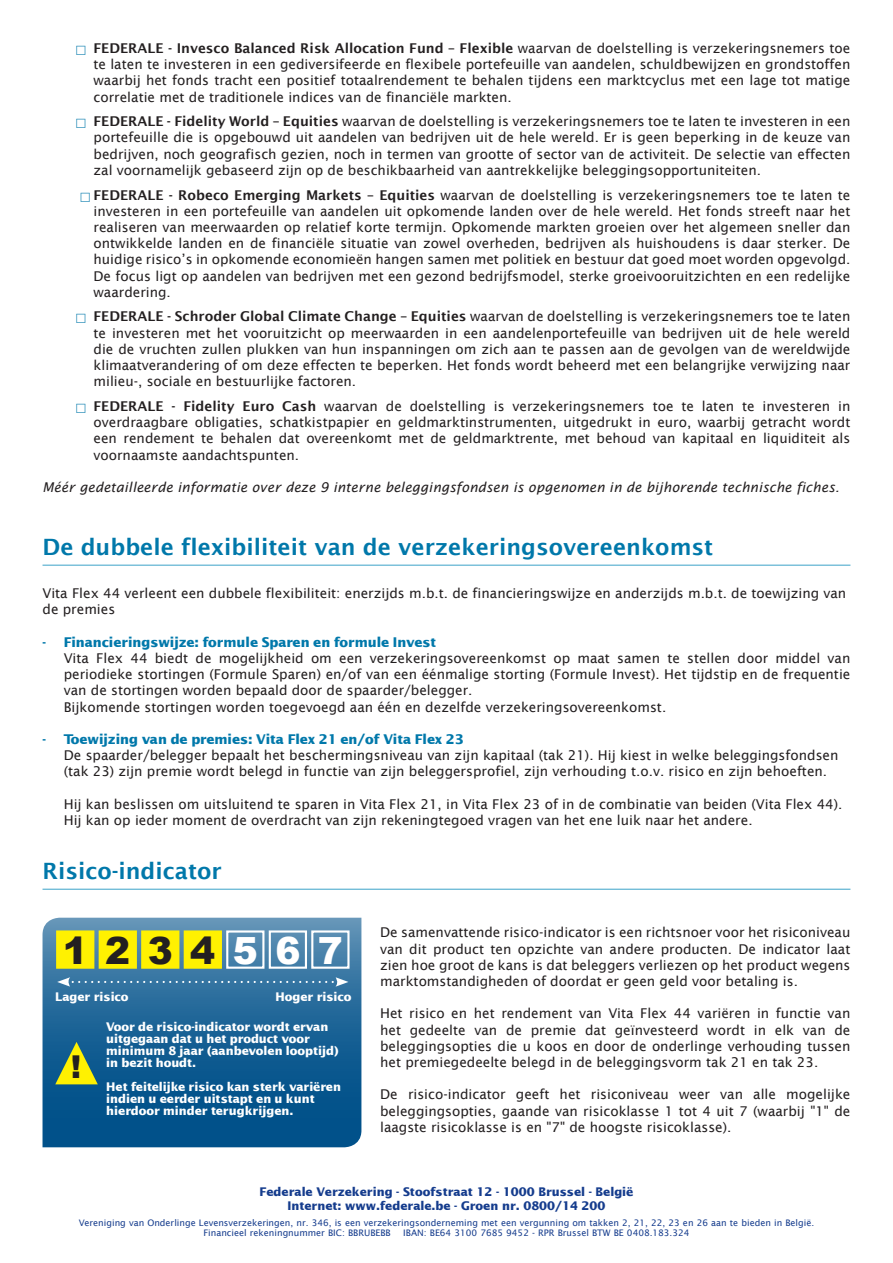
<style>
.page{position:relative;width:893px;height:1263px;background:#fff}
.page>*{position:absolute;margin:0;border:0;box-sizing:border-box;transform-origin:0 0}
.t1{font:900 37.5px "Arial";color:#231f20}
.t2{font:900 37.5px "Arial";color:#fff}
.t3{font:900 31.5px "Arial";color:#231f20}
.t4{font:600 22.5px "Lucida Sans";color:#0078aa}
.t5{font:13.5px/16.2px "Lucida Sans";color:#231f20;text-align:justify}
.t6{font:italic 13.5px "Lucida Sans";letter-spacing:.01em;color:#231f20}
.t7{font:700 13.5px "Lucida Sans";color:#0078aa}
.t8{font:700 12px/12px "Lucida Sans";color:#fff}
.address{font:700 12px "Lucida Sans";color:#153c8d}
.address_small{font:9px "Lucida Sans";color:#153c8d}
.s1{font-weight:600}
</style>
<div class="page">
<hr style="left:43px;top:565px;width:807px;height:1px;background:#3ba2c8">
<svg style="left:43px;top:918px;width:318px;height:229px;background:#1d6496"></svg>
<div style="left:56px;top:930px;width:38px;height:39px;background:#fff101;border:2px solid #fff101"></div>
<div style="left:99px;top:930px;width:38px;height:39px;background:#fff101;border:2px solid #fff101"></div>
<div style="left:141px;top:930px;width:38px;height:39px;background:#fff101;border:2px solid #fff101"></div>
<div style="left:184px;top:930px;width:38px;height:39px;background:#fff101;border:2px solid #fff101"></div>
<div style="left:226px;top:930px;width:38px;height:39px;border:2px solid #fff"></div>
<div style="left:269px;top:930px;width:38px;height:39px;border:2px solid #fff"></div>
<div style="left:311px;top:930px;width:39px;height:39px;border:2px solid #fff"></div>
<svg style="left:57px;top:977px;width:291px;height:10px;background:#4580a9"></svg>
<svg style="left:55px;top:1042px;width:43px;height:42px;background:#85a44a"></svg>
<hr style="left:43px;top:889px;width:807px;height:1px;background:#3ba2c8">
<p class="t5" style="left:94px;top:40px;width:758px"><span class="s1">FEDERALE - Invesco Balanced Risk Allocation Fund – Flexible</span> waarvan de doelstelling is verzekeringsnemers toe te laten te investeren in een gediversifeerde en flexibele portefeuille van aandelen, schuldbewijzen en grondstoffen waarbij het fonds tracht een positief totaalrendement te behalen tijdens een marktcyclus met een lage tot matige correlatie met de traditionele indices van de financiële markten.</p>
<p class="t5" style="left:94px;top:113px;width:758px"><span class="s1">FEDERALE - Fidelity World – Equities</span> waarvan de doelstelling is verzekeringsnemers toe te laten te investeren in een portefeuille die is opgebouwd uit aandelen van bedrijven uit de hele wereld. Er is geen beperking in de keuze van bedrijven, noch geografisch gezien, noch in termen van grootte of sector van de activiteit. De selectie van effecten zal voornamelijk gebaseerd zijn op de beschikbaarheid van aantrekkelijke beleggingsopportuniteiten.</p>
<p class="t5" style="left:94px;top:187px;width:758px"><span class="s1">FEDERALE - Robeco Emerging Markets – Equities</span> waarvan de doelstelling is verzekeringsnemers toe te laten te investeren in een portefeuille van aandelen uit opkomende landen over de hele wereld. Het fonds streeft naar het realiseren van meerwaarden op relatief korte termijn. Opkomende markten groeien over het algemeen sneller dan ontwikkelde landen en de financiële situatie van zowel overheden, bedrijven als huishoudens is daar sterker. De huidige risico’s in opkomende economieën hangen samen met politiek en bestuur dat goed moet worden opgevolgd.<br>De focus ligt op aandelen van bedrijven met een gezond bedrijfsmodel, sterke groeivooruitzichten en een redelijke waardering.</p>
<p class="t5" style="left:94px;top:309px;width:758px"><span class="s1">FEDERALE - Schroder Global Climate Change – Equities</span> waarvan de doelstelling is verzekeringsnemers toe te laten te investeren met het vooruitzicht op meerwaarden in een aandelenportefeuille van bedrijven uit de hele wereld die de vruchten zullen plukken van hun inspanningen om zich aan te passen aan de gevolgen van de wereldwijde klimaatverandering of om deze effecten te beperken. Het fonds wordt beheerd met een belangrijke verwijzing naar milieu-, sociale en bestuurlijke factoren.</p>
<p class="t5" style="left:94px;top:398px;width:758px"><span class="s1">FEDERALE - Fidelity Euro Cash</span> waarvan de doelstelling is verzekeringsnemers toe te laten te investeren in overdraagbare obligaties, schatkistpapier en geldmarktinstrumenten, uitgedrukt in euro, waarbij getracht wordt een rendement te behalen dat overeenkomt met de geldmarktrente, met behoud van kapitaal en liquiditeit als voornaamste aandachtspunten.</p>
<p class="t6" style="left:43px;top:479px;width:798px">Méér gedetailleerde informatie over deze 9 interne beleggingsfondsen is opgenomen in de bijhorende technische fiches.</p>
<p class="t4" style="left:43px;top:534px;width:672px">De dubbele flexibiliteit van de verzekeringsovereenkomst</p>
<p class="t5" style="left:43px;top:585px;width:805px">Vita Flex 44 verleent een dubbele flexibiliteit: enerzijds m.b.t. de financieringswijze en anderzijds m.b.t. de toewijzing van de premies</p>
<p class="t7" style="left:43px;top:634px;width:395px">- Financieringswijze: formule Sparen en formule Invest</p>
<p class="t5" style="left:64px;top:650px;width:788px">Vita Flex 44 biedt de mogelijkheid om een verzekeringsovereenkomst op maat samen te stellen door middel van periodieke stortingen (Formule Sparen) en/of van een éénmalige storting (Formule Invest). Het tijdstip en de frequentie van de stortingen worden bepaald door de spaarder/belegger.</p>
<p class="t5" style="left:64px;top:699px;width:604px">Bijkomende stortingen worden toegevoegd aan één en dezelfde verzekeringsovereenkomst.</p>
<p class="t7" style="left:43px;top:731px;width:423px">- Toewijzing van de premies: Vita Flex 21 en/of Vita Flex 23</p>
<p class="t5" style="left:64px;top:747px;width:776px">De spaarder/belegger bepaalt het beschermingsniveau van zijn kapitaal (tak 21). Hij kiest in welke beleggingsfondsen (tak 23) zijn premie wordt belegd in functie van zijn beleggersprofiel, zijn verhouding t.o.v. risico en zijn behoeften.</p>
<p class="t5" style="left:64px;top:796px;width:780px">Hij kan beslissen om uitsluitend te sparen in Vita Flex 21, in Vita Flex 23 of in de combinatie van beiden (Vita Flex 44).<br>Hij kan op ieder moment de overdracht van zijn rekeningtegoed vragen van het ene luik naar het andere.</p>
<p class="t4" style="left:43px;top:858px;width:181px">Risico-indicator</p>
<p class="t1" style="left:63px;top:923px;width:27px">1</p>
<p class="t1" style="left:105px;top:923px;width:27px">2</p>
<p class="t1" style="left:148px;top:923px;width:27px">3</p>
<p class="t1" style="left:190px;top:923px;width:27px">4</p>
<p class="t2" style="left:233px;top:923px;width:27px">5</p>
<p class="t2" style="left:275px;top:923px;width:27px">6</p>
<p class="t2" style="left:318px;top:923px;width:27px">7</p>
<p class="t8" style="left:55px;top:991px;width:75px">Lager risico</p>
<p class="t8" style="left:276px;top:991px;width:78px">Hoger risico</p>
<p class="t3" style="left:71px;top:1044px;width:12px">!</p>
<p class="t8" style="left:106px;top:1020px;width:224px">Voor de risico-indicator wordt ervan uitgegaan dat u het product voor</p>
<p class="t8" style="left:106px;top:1044px;width:234px">minimum 8 jaar (aanbevolen looptijd) in bezit houdt.</p>
<p class="t8" style="left:106px;top:1080px;width:236px">Het feitelijke risico kan sterk variëren indien u eerder uitstapt en u kunt hierdoor minder terugkrijgen.</p>
<p class="t5" style="left:380px;top:924px;width:472px">De samenvattende risico-indicator is een richtsnoer voor het risiconiveau van dit product ten opzichte van andere producten. De indicator laat zien hoe groot de kans is dat beleggers verliezen op het product wegens marktomstandigheden of doordat er geen geld voor betaling is.</p>
<p class="t5" style="left:380px;top:1005px;width:472px">Het risico en het rendement van Vita Flex 44 variëren in functie van het gedeelte van de premie dat geïnvesteerd wordt in elk van de beleggingsopties die u koos en door de onderlinge verhouding tussen het premiegedeelte belegd in de beleggingsvorm tak 21 en tak 23.</p>
<p class="t5" style="left:380px;top:1086px;width:472px">De risico-indicator geeft het risiconiveau weer van alle mogelijke beleggingsopties, gaande van risicoklasse 1 tot 4 uit 7 (waarbij "1" de laagste risicoklasse is en "7" de hoogste risicoklasse).</p>
<p class="address" style="left:260px;top:1184px;width:375px">Federale Verzekering - Stoofstraat 12 - 1000 Brussel - België</p>
<p class="address" style="left:288px;top:1199px;width:319px">Internet: www.federale.be - Groen nr. 0800/14 200</p>
<p class="address_small" style="left:79px;top:1217px;width:737px">Vereniging van Onderlinge Levensverzekeringen, nr. 346, is een verzekeringsonderneming met een vergunning om takken 2, 21, 22, 23 en 26 aan te bieden in België.</p>
<p class="address_small" style="left:203px;top:1228px;width:189px">Financieel rekeningnummer BIC: BBRUBEBB</p>
<p class="address_small" style="left:403px;top:1228px;width:288px">IBAN: BE64 3100 7685 9452 - RPR Brussel BTW BE 0408.183.324</p>
</div>
